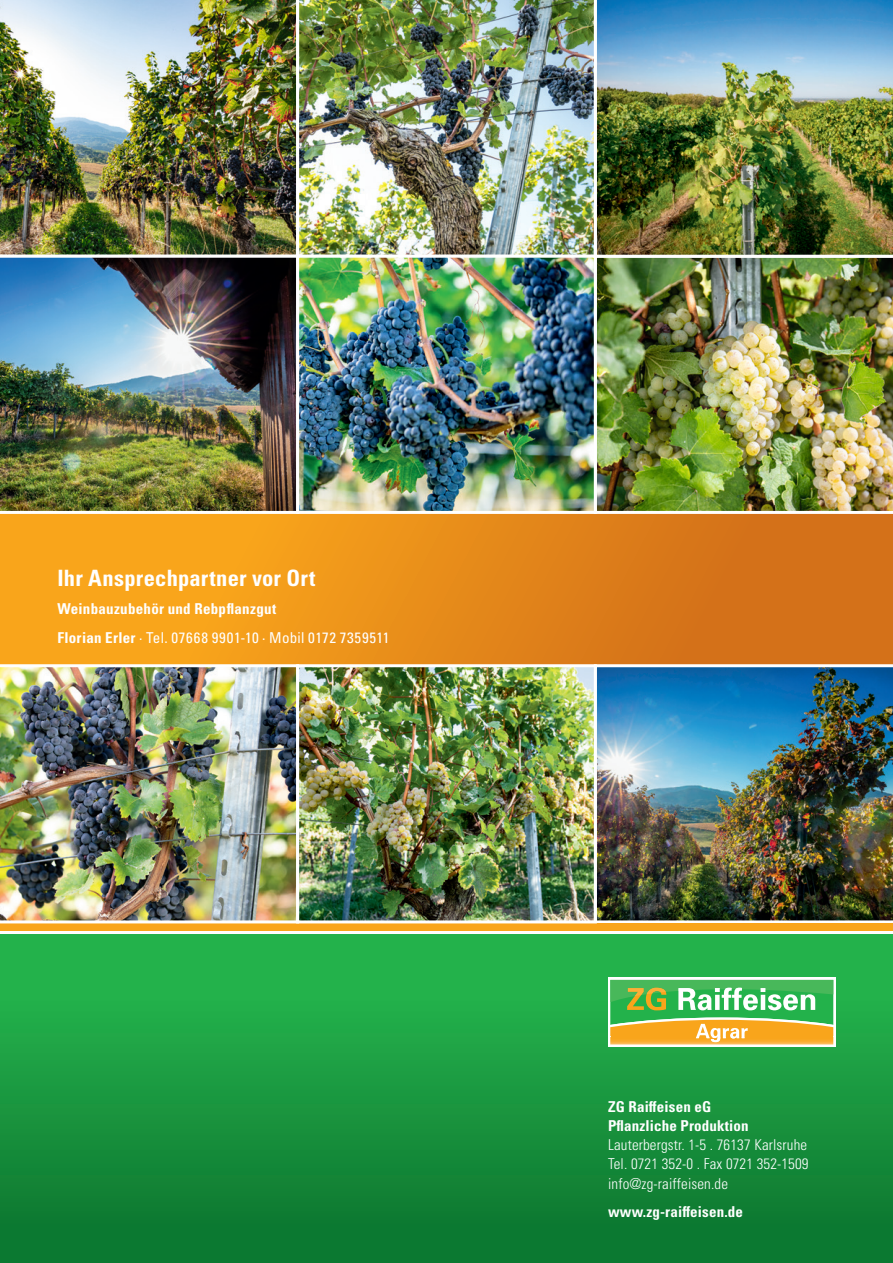
<style>
.page{position:relative;width:893px;height:1263px;background:#fff}
.page>*{position:absolute;margin:0;border:0;box-sizing:border-box;transform-origin:0 0}
.t1{font:700 condensed 22.5px "Univers LT Pro";letter-spacing:.01em;color:#fff}
.t2{font:700 condensed 15px/19.2px "Univers LT Pro";letter-spacing:.01em;color:#fff}
.t3{font:300 condensed 15px/19.2px "Univers LT Std";letter-spacing:.01em;color:#fff;text-align:justify}
.s1{font-weight:400}
</style>
<div class="page">
<div style="left:0;top:927px;width:893px;height:336px;background:linear-gradient(to bottom,#2ebe55,#08732c)"></div>
<div style="left:0;top:514px;width:893px;height:153px;background:linear-gradient(to right,#ffaf1b,#ce6919)"></div>
<img style="left:300px;top:668px;width:293px;height:251px">
<img style="left:597px;top:664px;width:296px;height:257px">
<img style="left:300px;top:259px;width:293px;height:251px">
<img style="left:597px;top:258px;width:296px;height:256px">
<img style="left:597px;top:0;width:296px;height:258px">
<svg style="left:0;top:930px;width:893px;height:3px"></svg>
<div style="left:0;top:923px;width:893px;height:7px;background:#f9a51b"></div>
<svg style="left:608px;top:978px;width:228px;height:69px"></svg>
<img style="left:0;top:0;width:296px;height:255px">
<img style="left:299px;top:0;width:295px;height:255px">
<img style="left:0;top:257px;width:296px;height:257px">
<img style="left:0;top:664px;width:296px;height:257px">
<div style="left:296px;top:255px;width:301px;height:259px;border:3px solid #fff"></div>
<div style="left:296px;top:664px;width:301px;height:259px;border:3px solid #fff"></div>
<h1 class="t1" style="left:57px;top:564px;width:259px">Ihr Ansprechpartner vor Ort</h1>
<p class="t2" style="left:57px;top:595px;width:334px;line-height:28.7px">Weinbauzubehör und Rebpflanzgut<br>Florian Erler <sup>.</sup> <span class="s1">Tel. 07668 9901-10 </span><sup>.</sup> <span class="s1">Mobil 0172 7359511</span></p>
<p class="t2" style="left:608px;top:1097px;width:142px">ZG Raiffeisen eG<br>Pflanzliche Produktion</p>
<p class="t3" style="left:608px;top:1135px;width:202px">Lauterbergstr. 1-5 . 76137 Karlsruhe Tel. 0721 352-0 . Fax 0721 352-1509 info@zg-raiffeisen.de</p>
<p class="t2" style="left:608px;top:1202px;width:136px">www.zg-raiffeisen.de</p>
</div>
